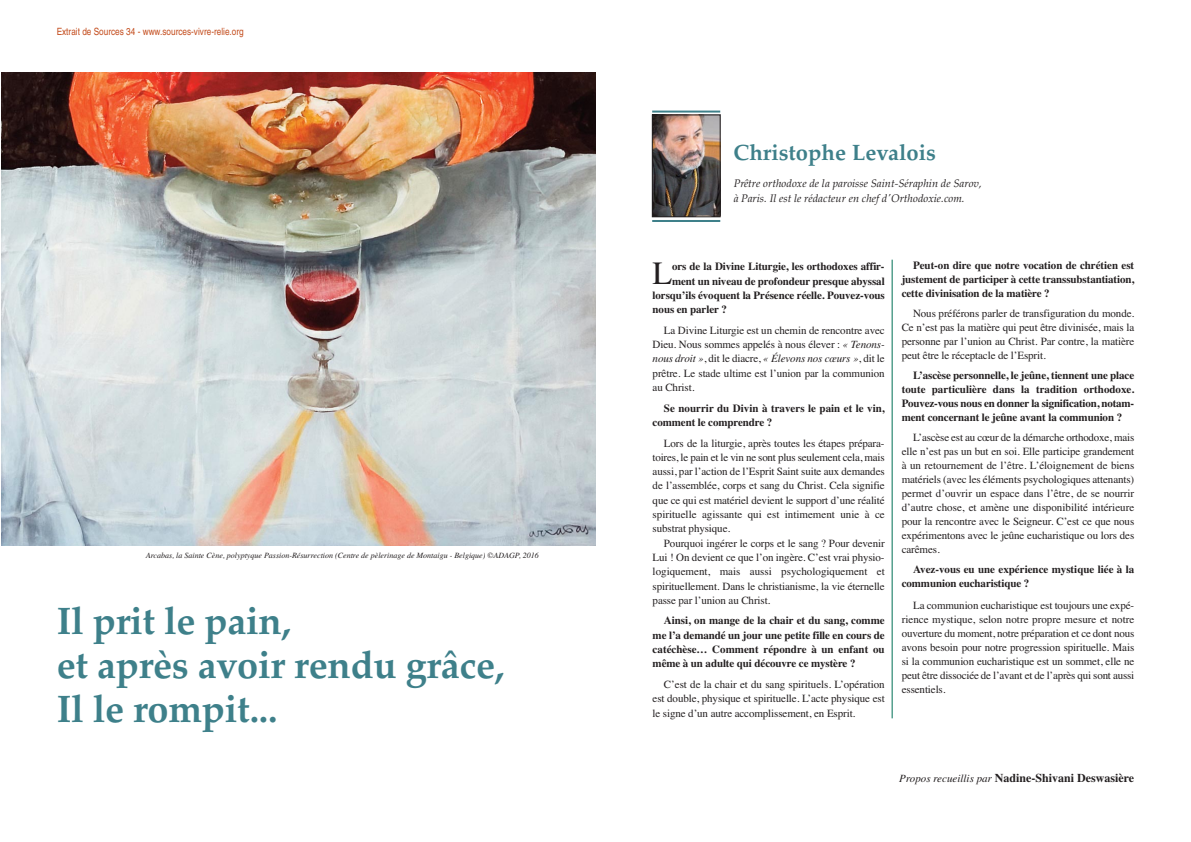
<style>
.page{position:relative;width:1191px;height:842px;background:#fff}
.page>*{position:absolute;margin:0;border:0;box-sizing:border-box;transform-origin:0 0}
.t1{font:700 38px/44px "Palatino Linotype";letter-spacing:-.01em;color:#3e808a}
.t2{font:32.4px "Times";color:#231f20}
.t3{font:700 22px "Palatino Linotype";color:#3e808a}
.t4{font:700 12px "Times";color:#231f20}
.t5{font:11px/14px "Times";letter-spacing:-.01em;color:#231f20;text-align:justify}
.t6{font:700 11px/14px "Times";letter-spacing:-.01em;color:#231f20;text-align:justify}
.t7{font:italic 11px/15px "Palatino Linotype";color:#231f20}
.t8{font:10px "Helvetica";color:#c34b1b;scale:.82 1}
.t9{font:italic 8px "Times";color:#231f20}
.s1{font-style:italic}
.s2{font-weight:400;font-style:italic;font-size:11px}
</style>
<div class="page">
<hr style="left:892px;top:260px;width:1px;height:458px;background:#006f55">
<img style="left:654px;top:117px;width:64px;height:98px">
<div style="left:652px;top:115px;width:68px;height:102px;border:1px solid #231f20"></div>
<hr style="left:652px;top:111px;width:68px;height:2px;background:#3e808a">
<hr style="left:652px;top:220px;width:68px;height:2px;background:#3e808a">
<img style="left:1px;top:73px;width:594px;height:472px">
<p class="t8" style="left:57px;top:28px;width:230px">Extrait de Sources 34 - www.sources-vivre-relie.org</p>
<p class="t9" style="left:146px;top:552px;width:394px">Arcabas, la Sainte Cène, polyptyque Passion-Résurrection (Centre de pèlerinage de Montaigu - Belgique) ©ADAGP, 2016</p>
<h1 class="t1" style="left:57px;top:603px;width:449px">Il prit le pain,<br>et après avoir rendu grâce,<br>Il le rompit...</h1>
<h3 class="t3" style="left:733px;top:144px;width:204px">Christophe Levalois</h3>
<p class="t7" style="left:733px;top:175px;width:250px">Prêtre orthodoxe de la paroisse Saint-Séraphin de Sarov, à Paris. Il est le rédacteur en chef d'Orthodoxie.com.</p>
<h2 class="t2" style="left:652px;top:262px;width:21px">L</h2>
<p class="t6" style="left:672px;top:261px;width:214px">ors de la Divine Liturgie, les orthodoxes affir-</p>
<p class="t6" style="left:672px;top:275px;width:214px">ment un niveau de profondeur presque abyssal</p>
<p class="t6" style="left:652px;top:289px;width:234px">lorsqu’ils évoquent la Présence réelle. Pouvez-vous</p>
<p class="t6" style="left:652px;top:303px;width:76px">nous en parler ?</p>
<p class="t5" style="left:652px;top:324px;width:234px;line-height:14.3px;text-indent:11px">La Divine Liturgie est un chemin de rencontre avec Dieu. Nous sommes appelés à nous élever : <span class="s1">« Tenons&shy;nous droit »</span>, dit le diacre, <span class="s1">« Élevons nos cœurs »</span>, dit le prêtre. Le stade ultime est l’union par la communion au Christ.</p>
<p class="t6" style="left:652px;top:402px;width:234px;line-height:14.3px;text-indent:11px">Se nourrir du Divin à travers le pain et le vin, comment le comprendre ?</p>
<p class="t5" style="left:652px;top:437px;width:234px;line-height:14.3px;text-indent:11px">Lors de la liturgie, après toutes les étapes prépara&shy;toires, le pain et le vin ne sont plus seulement cela, mais aussi, par l’action de l’Esprit Saint suite aux demandes de l’assemblée, corps et sang du Christ. Cela signifie que ce qui est matériel devient le support d’une réalité spirituelle agissante qui est intimement unie à ce substrat physique.</p>
<p class="t5" style="left:652px;top:537px;width:234px;line-height:14.3px;text-indent:11px">Pourquoi ingérer le corps et le sang ? Pour devenir Lui ! On devient ce que l’on ingère. C’est vrai physio&shy;logiquement, mais aussi psychologiquement et spirituellement. Dans le christianisme, la vie éternelle passe par l’union au Christ.</p>
<p class="t6" style="left:652px;top:614px;width:234px;line-height:14.3px;text-indent:11px">Ainsi, on mange de la chair et du sang, comme me l’a demandé un jour une petite fille en cours de catéchèse… Comment répondre à un enfant ou même à un adulte qui découvre ce mystère ?</p>
<p class="t5" style="left:652px;top:678px;width:234px;line-height:14.3px;text-indent:11px">C’est de la chair et du sang spirituels. L’opération est double, physique et spirituelle. L’acte physique est le signe d’un autre accomplissement, en Esprit.</p>
<p class="t6" style="left:901px;top:259px;width:234px;text-indent:11px">Peut-on dire que notre vocation de chrétien est justement de participer à cette transsubstantiation, cette divinisation de la matière ?</p>
<p class="t5" style="left:901px;top:307px;width:234px;text-indent:11px">Nous préférons parler de transfiguration du monde.<br>Ce n’est pas la matière qui peut être divinisée, mais la personne par l’union au Christ. Par contre, la matière peut être le réceptacle de l’Esprit.</p>
<p class="t6" style="left:901px;top:369px;width:234px;text-indent:11px">L’ascèse personnelle, le jeûne, tiennent une place toute particulière dans la tradition orthodoxe.<br>Pouvez-vous nous en donner la signification, notam&shy;ment concernant le jeûne avant la communion ?</p>
<p class="t5" style="left:901px;top:431px;width:234px;text-indent:11px">L’ascèse est au cœur de la démarche orthodoxe, mais elle n’est pas un but en soi. Elle participe grandement à un retournement de l’être. L’éloignement de biens matériels (avec les éléments psychologiques attenants) permet d’ouvrir un espace dans l’être, de se nourrir d’autre chose, et amène une disponibilité intérieure pour la rencontre avec le Seigneur. C’est ce que nous expérimentons avec le jeûne eucharistique ou lors des carêmes.</p>
<p class="t6" style="left:901px;top:563px;width:234px;text-indent:11px">Avez-vous eu une expérience mystique liée à la communion eucharistique ?</p>
<p class="t5" style="left:901px;top:599px;width:234px;text-indent:11px">La communion eucharistique est toujours une expé&shy;rience mystique, selon notre propre mesure et notre ouverture du moment, notre préparation et ce dont nous avons besoin pour notre progression spirituelle. Mais si la communion eucharistique est un sommet, elle ne peut être dissociée de l’avant et de l’après qui sont aussi essentiels.</p>
<p class="t4" style="left:899px;top:774px;width:236px"><span class="s2">Propos recueillis par</span> Nadine-Shivani Deswasière</p>
</div>
